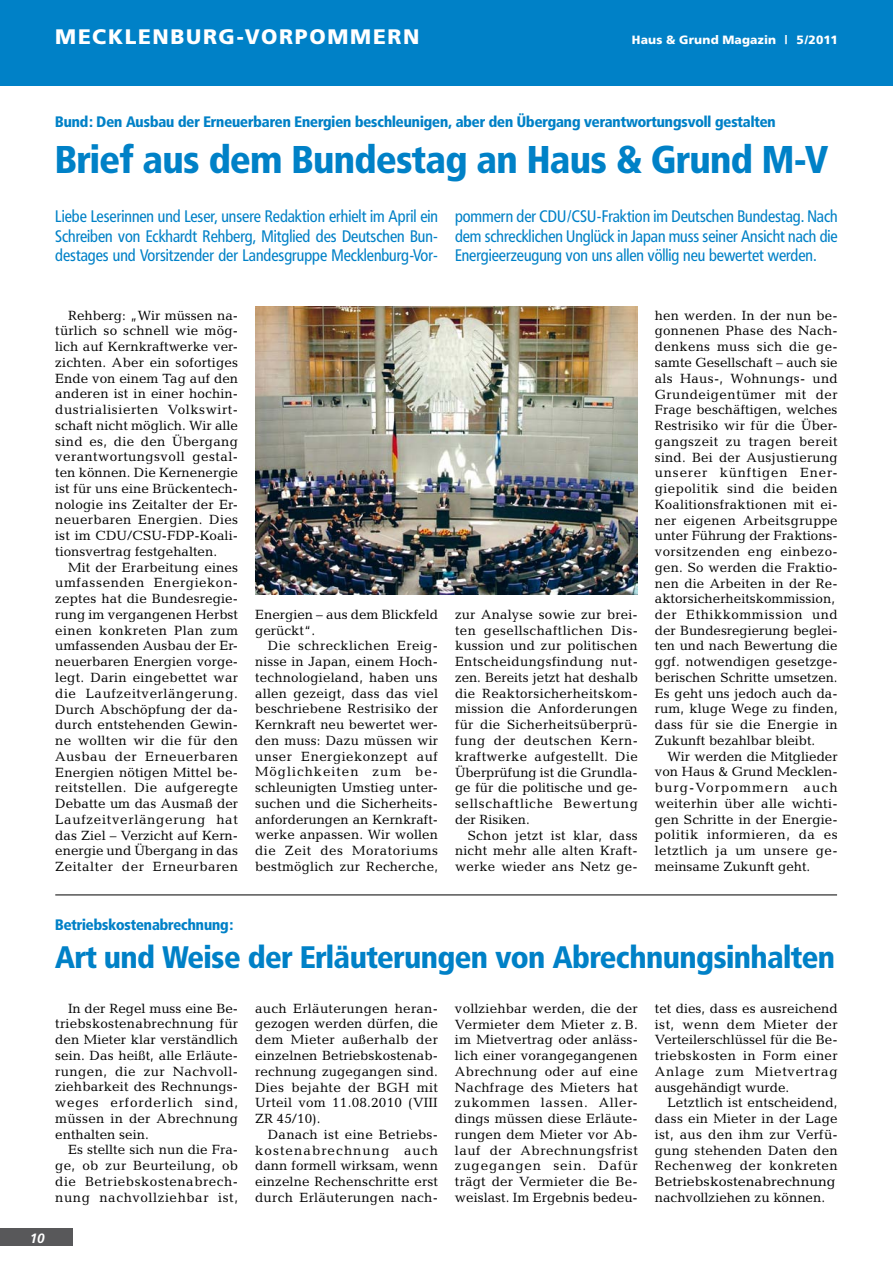
<style>
.page{position:relative;width:893px;height:1263px;background:#fff}
.page>*{position:absolute;margin:0;border:0;box-sizing:border-box;transform-origin:0 0}
.t1{font:900 38.25px "Frutiger Condensed BQ";color:#0081c7}
.t2{font:900 30.75px "Frutiger Condensed BQ";color:#0081c7}
.t3{font:900 21px "Frutiger";letter-spacing:.08em;color:#fff}
.t4{font:16.5px/19.5px "Frutiger Condensed BQ";color:#0081c7;text-align:justify}
.t5{font:900 15px "Frutiger Condensed BQ";color:#0081c7}
.t6{font:13.5px/15.8px "Candida";letter-spacing:.015em;color:#000;text-align:justify}
.t7{font:italic 700 13.5px "Frutiger";color:#fff}
.t8{font:900 12px "Frutiger";letter-spacing:.015em;color:#fff}
</style>
<div class="page">
<div style="left:0;top:1229px;width:72px;height:17px;background:#58585a"></div>
<div style="left:0;top:0;width:893px;height:85px;background:#0081c7"></div>
<img style="left:255px;top:307px;width:383px;height:287px">
<hr style="left:55px;top:895px;width:782px;height:1px;background:#000">
<h3 class="t3" style="left:55px;top:24px;width:366px">MECKLENBURG-VORPOMMERN</h3>
<p class="t8" style="left:632px;top:33px;width:207px">HAUS &amp; GRUND MAGAZIN | 5/2011</p>
<p class="t5" style="left:55px;top:112px;width:722px">Bund: Den Ausbau der Erneuerbaren Energien beschleunigen, aber den Übergang verantwortungsvoll gestalten</p>
<h1 class="t1" style="left:55px;top:136px;width:774px">Brief aus dem Bundestag an Haus &amp; Grund M-V</h1>
<p class="t4" style="left:55px;top:207px;width:384px">Liebe Leserinnen und Leser, unsere Redaktion erhielt im April ein Schreiben von Eckhardt Rehberg, Mitglied des Deutschen Bun&shy;destages und Vorsitzender der Landesgruppe Mecklenburg-Vor-</p>
<p class="t4" style="left:455px;top:207px;width:384px">pommern der CDU/CSU-Fraktion im Deutschen Bundestag. Nach dem schrecklichen Unglück in Japan muss seiner Ansicht nach die Energieerzeugung von uns allen völlig neu bewertet werden.</p>
<p class="t6" style="left:55px;top:307px;width:184px;text-indent:13px">Rehberg: „Wir müssen na&shy;türlich so schnell wie mög&shy;lich auf Kernkraftwerke ver&shy;zichten. Aber ein sofortiges Ende von einem Tag auf den anderen ist in einer hochin&shy;dustrialisierten Volkswirt&shy;schaft nicht möglich. Wir alle sind es, die den Übergang verantwortungsvoll gestal&shy;ten können. Die Kernenergie ist für uns eine Brückentech&shy;nologie ins Zeitalter der Er&shy;neuerbaren Energien. Dies ist im CDU/CSU-FDP-Koali&shy;tionsvertrag festgehalten.</p>
<p class="t6" style="left:55px;top:559px;width:184px;text-indent:13px">Mit der Erarbeitung eines umfassenden Energiekon&shy;zeptes hat die Bundesregie&shy;rung im vergangenen Herbst einen konkreten Plan zum umfassenden Ausbau der Er&shy;neuerbaren Energien vorge&shy;legt. Darin eingebettet war die Laufzeitverlängerung.<br>Durch Abschöpfung der da&shy;durch entstehenden Gewin&shy;ne wollten wir die für den Ausbau der Erneuerbaren Energien nötigen Mittel be&shy;reitstellen. Die aufgeregte Debatte um das Ausmaß der Laufzeitverlängerung hat das Ziel – Verzicht auf Kern&shy;energie und Übergang in das Zeitalter der Erneurbaren</p>
<p class="t6" style="left:255px;top:607px;width:184px">Energien – aus dem Blickfeld gerückt“.</p>
<p class="t6" style="left:255px;top:638px;width:184px;text-indent:13px">Die schrecklichen Ereig&shy;nisse in Japan, einem Hoch&shy;technologieland, haben uns allen gezeigt, dass das viel beschriebene Restrisiko der Kernkraft neu bewertet wer&shy;den muss: Dazu müssen wir unser Energiekonzept auf Möglichkeiten zum be&shy;schleunigten Umstieg unter&shy;suchen und die Sicherheits&shy;anforderungen an Kernkraft&shy;werke anpassen. Wir wollen die Zeit des Moratoriums bestmöglich zur Recherche,</p>
<p class="t6" style="left:455px;top:606px;width:184px">zur Analyse sowie zur brei&shy;ten gesellschaftlichen Dis&shy;kussion und zur politischen Entscheidungsfindung nut&shy;zen. Bereits jetzt hat deshalb die Reaktorsicherheitskom&shy;mission die Anforderungen für die Sicherheitsüberprü&shy;fung der deutschen Kern&shy;kraftwerke aufgestellt. Die Überprüfung ist die Grundla&shy;ge für die politische und ge&shy;sellschaftliche Bewertung der Risiken.</p>
<p class="t6" style="left:455px;top:827px;width:184px;text-indent:13px">Schon jetzt ist klar, dass nicht mehr alle alten Kraft&shy;werke wieder ans Netz ge-</p>
<p class="t6" style="left:655px;top:307px;width:184px;text-align:left">hen werden. In der nun be&shy;gonnenen Phase des Nach&shy;denkens muss sich die ge&shy;samte Gesellschaft – auch sie als Haus-, Wohnungs- und<br>Grundeigentümer mit der<br>Frage beschäftigen, welches<br>Restrisiko wir für die Über&shy;gangszeit zu tragen bereit sind. Bei der Ausjustierung unserer künftigen Ener&shy;giepolitik sind die beiden<br>Koalitionsfraktionen mit ei&shy;ner eigenen Arbeitsgruppe unter Führung der Fraktions&shy;vorsitzenden eng einbezo&shy;gen. So werden die Fraktio&shy;nen die Arbeiten in der Re&shy;aktorsicherheitskommission, der Ethikkommission und der Bundesregierung beglei&shy;ten und nach Bewertung die ggf. notwendigen gesetzge&shy;berischen Schritte umsetzen.<br>Es geht uns jedoch auch da&shy;rum, kluge Wege zu finden, dass für sie die Energie in<br>Zukunft bezahlbar bleibt.</p>
<p class="t6" style="left:655px;top:748px;width:184px;text-indent:13px">Wir werden die Mitglieder von Haus &amp; Grund Mecklen&shy;burg-Vorpommern auch weiterhin über alle wichti&shy;gen Schritte in der Energie&shy;politik informieren, da es letztlich ja um unsere ge&shy;meinsame Zukunft geht.</p>
<p class="t5" style="left:55px;top:915px;width:179px">Betriebskostenabrechnung:</p>
<h2 class="t2" style="left:55px;top:937px;width:781px">Art und Weise der Erläuterungen von Abrechnungsinhalten</h2>
<p class="t6" style="left:55px;top:1000px;width:184px;text-indent:13px">In der Regel muss eine Be&shy;triebskostenabrechnung für den Mieter klar verständlich sein. Das heißt, alle Erläute&shy;rungen, die zur Nachvoll&shy;ziehbarkeit des Rechnungs&shy;weges erforderlich sind, müssen in der Abrechnung enthalten sein.</p>
<p class="t6" style="left:55px;top:1142px;width:184px;text-indent:13px">Es stellte sich nun die Fra&shy;ge, ob zur Beurteilung, ob die Betriebskostenabrech&shy;nung nachvollziehbar ist,</p>
<p class="t6" style="left:255px;top:1000px;width:184px">auch Erläuterungen heran&shy;gezogen werden dürfen, die dem Mieter außerhalb der einzelnen Betriebskostenab&shy;rechnung zugegangen sind.<br>Dies bejahte der BGH mit Urteil vom 11.08.2010 (VIII ZR 45/10).</p>
<p class="t6" style="left:255px;top:1126px;width:184px;text-indent:13px">Danach ist eine Betriebs&shy;kostenabrechnung auch dann formell wirksam, wenn einzelne Rechenschritte erst durch Erläuterungen nach-</p>
<p class="t6" style="left:455px;top:1000px;width:184px">vollziehbar werden, die der Vermieter dem Mieter z. B. im Mietvertrag oder anläss&shy;lich einer vorangegangenen Abrechnung oder auf eine Nachfrage des Mieters hat zukommen lassen. Aller&shy;dings müssen diese Erläute&shy;rungen dem Mieter vor Ab&shy;lauf der Abrechnungsfrist zugegangen sein. Dafür trägt der Vermieter die Be&shy;weislast. Im Ergebnis bedeu-</p>
<p class="t6" style="left:655px;top:1000px;width:184px">tet dies, dass es ausreichend ist, wenn dem Mieter der Verteilerschlüssel für die Be&shy;triebskosten in Form einer Anlage zum Mietvertrag ausgehändigt wurde.</p>
<p class="t6" style="left:655px;top:1095px;width:184px;text-align:left;text-indent:13px">Letztlich ist entscheidend, dass ein Mieter in der Lage ist, aus den ihm zur Verfü&shy;gung stehenden Daten den<br>Rechenweg der konkreten<br>Betriebskostenabrechnung nachvollziehen zu können.</p>
<p class="t7" style="left:30px;top:1230px;width:17px">10</p>
</div>
